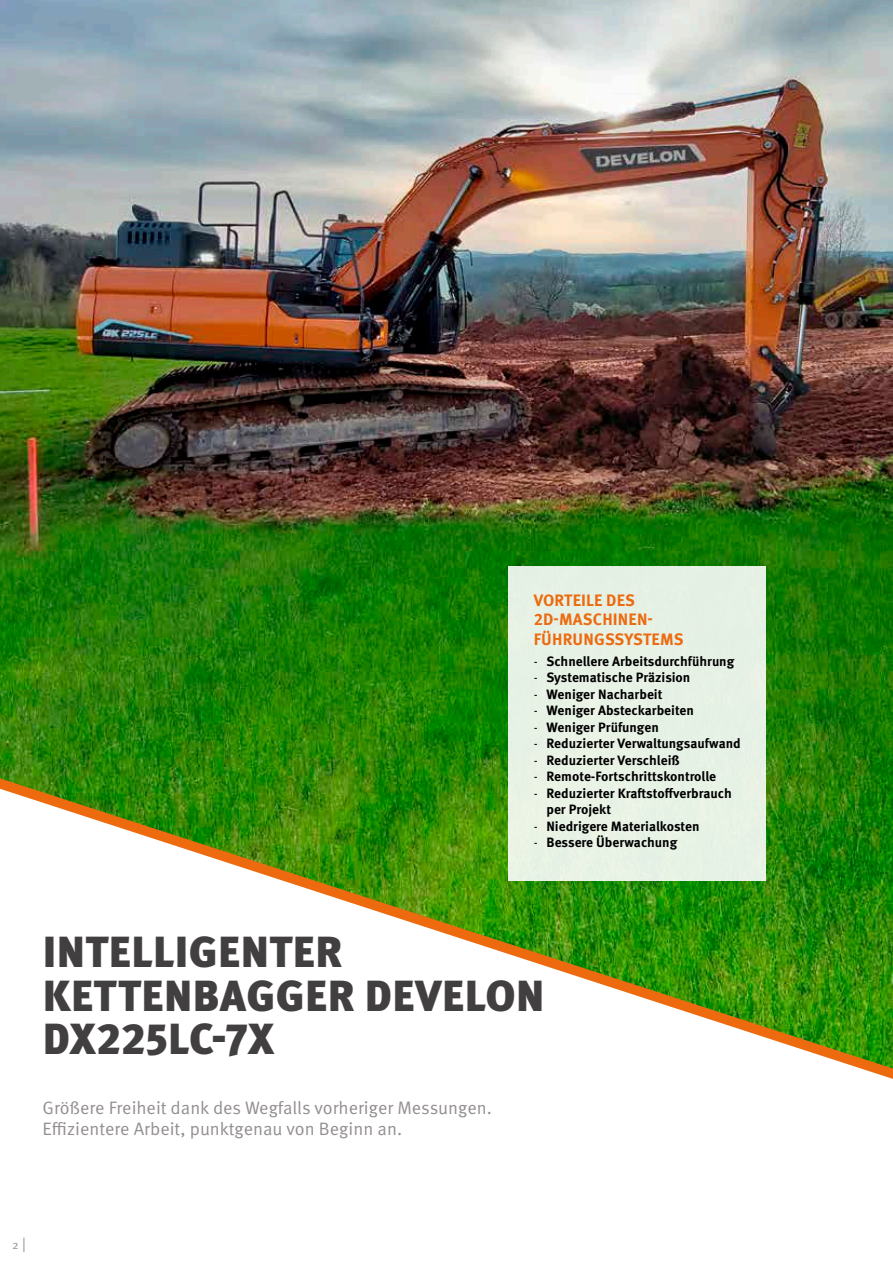
<style>
.page{position:relative;width:893px;height:1263px;background:#fff}
.page>*{position:absolute;margin:0;border:0;box-sizing:border-box;transform-origin:0 0}
.t1{font:900 43.5px/43.5px "Meta Pro";letter-spacing:.01em;color:#423f41}
.t2{font:18px/21.6px "Meta Pro Norm";color:#938e90}
.t3{font:700 16.5px/19.5px "Meta Pro";letter-spacing:.01em;color:#ed6a0f}
.t4{font:700 13.5px/16.5px "Meta Pro";color:#000}
.t5{font:12px "Meta Pro Norm";color:#979296}
.s1{font-family:"Meta Pro Norm";font-weight:400}
.s2{font-size:15px}
</style>
<div class="page">
<img style="left:0;top:0;width:893px;height:778px">
<svg style="left:0;top:778px;width:893px;height:301px"></svg>
<div style="left:508px;top:566px;width:257px;height:314px;background:#e7f2e5"></div>
<p class="t3" style="left:534px;top:589px;width:151px">VORTEILE DES<br>2D-MASCHINEN-<br>FÜHRUNGSSYSTEMS</p>
<p class="t4" style="left:534px;top:652px;width:202px"><span class="s1">-</span> Schnellere Arbeitsdurchführung</p>
<p class="t4" style="left:534px;top:668px;width:158px"><span class="s1">-</span> Systematische Präzision</p>
<p class="t4" style="left:534px;top:685px;width:130px"><span class="s1">-</span> Weniger Nacharbeit</p>
<p class="t4" style="left:534px;top:701px;width:162px"><span class="s1">-</span> Weniger Absteckarbeiten</p>
<p class="t4" style="left:534px;top:718px;width:127px"><span class="s1">-</span> Weniger Prüfungen</p>
<p class="t4" style="left:534px;top:734px;width:209px"><span class="s1">-</span> Reduzierter Verwaltungsaufwand</p>
<p class="t4" style="left:534px;top:751px;width:148px"><span class="s1">-</span> Reduzierter Verschleiß</p>
<p class="t4" style="left:534px;top:767px;width:184px"><span class="s1">-</span> Remote-Fortschrittskontrolle</p>
<p class="t4" style="left:546px;top:784px;width:187px;text-indent:-13px"><span class="s1">-</span> Reduzierter Kraftstoffverbrauch per Projekt</p>
<p class="t4" style="left:534px;top:817px;width:167px"><span class="s1">-</span> Niedrigere Materialkosten</p>
<p class="t4" style="left:534px;top:833px;width:145px"><span class="s1">-</span> Bessere Überwachung</p>
<h1 class="t1" style="left:43px;top:928px;width:503px">INTELLIGENTER<br>KETTENBAGGER DEVELON<br>DX225LC-7X</h1>
<h2 class="t2" style="left:43px;top:1095px;width:451px">Größere Freiheit dank des Wegfalls vorheriger Messungen.<br>Effizientere Arbeit, punktgenau von Beginn an.</h2>
<p class="t5" style="left:12px;top:1235px;width:15px">2 <span class="s2">|</span></p>
</div>
